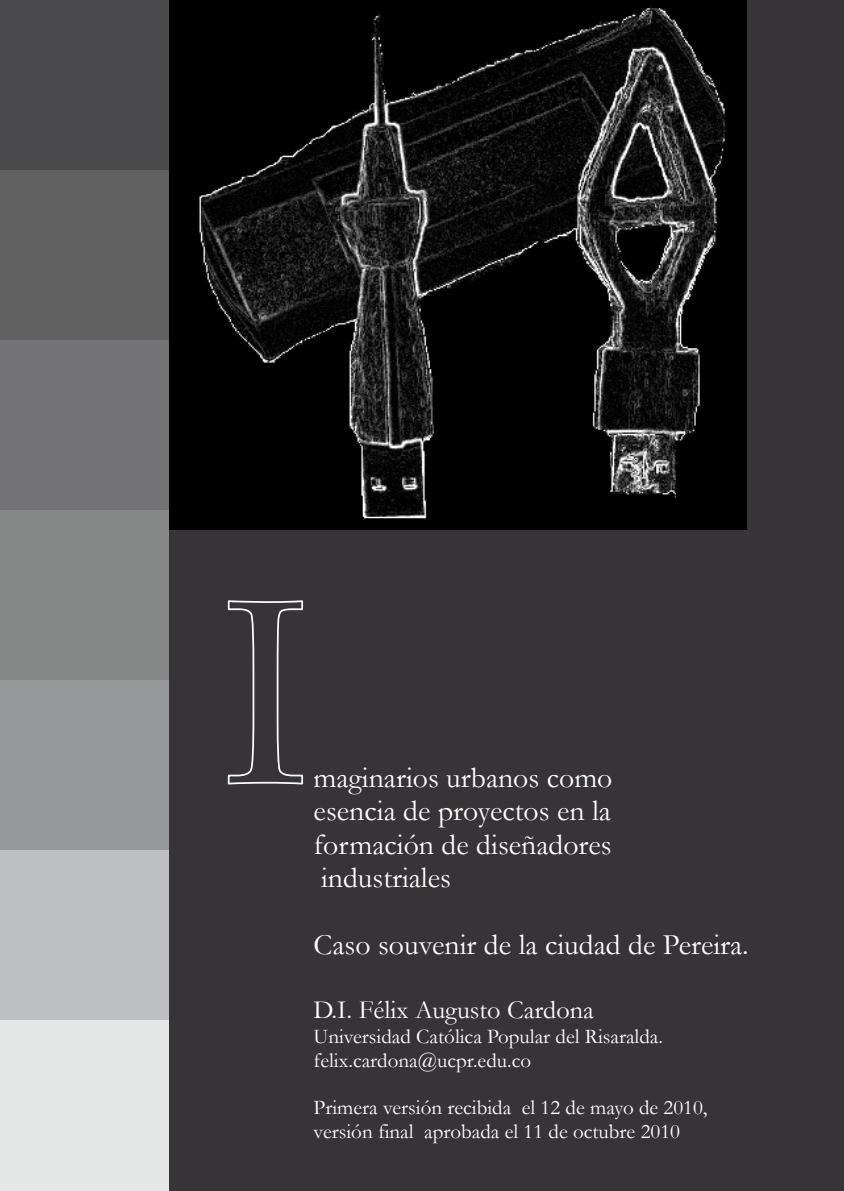
<style>
.page{position:relative;width:844px;height:1191px;background:#fff}
.page>*{position:absolute;margin:0;border:0;box-sizing:border-box;transform-origin:0 0}
.t1{font:29.75px/33.4px "Garamond";color:#fff;text-align:justify}
.t2{font:26.25px "Garamond";color:#fff}
.t3{font:21px/23.6px "Garamond";color:#fff}
</style>
<div class="page">
<div style="left:0;top:0;width:843px;height:1191px;background:#383336"></div>
<svg style="left:227px;top:600px;width:77px;height:185px"></svg>
<img style="left:169px;top:0;width:577px;height:529px">
<div style="left:0;top:0;width:169px;height:170px;background:#4a4a4d"></div>
<div style="left:0;top:170px;width:169px;height:170px;background:#616161"></div>
<div style="left:0;top:340px;width:169px;height:170px;background:#737375"></div>
<div style="left:0;top:510px;width:169px;height:170px;background:#858787"></div>
<div style="left:0;top:680px;width:169px;height:170px;background:#969999"></div>
<div style="left:0;top:850px;width:169px;height:170px;background:#bdbfc2"></div>
<div style="left:0;top:1020px;width:169px;height:171px;background:#e6e8e8"></div>
<h1 class="t1" style="left:313px;top:759px;width:300px">maginarios urbanos como esencia de proyectos en la formación de diseñadores industriales</h1>
<h1 class="t1" style="left:313px;top:927px;width:436px">Caso souvenir de la ciudad de Pereira.</h1>
<p class="t2" style="left:313px;top:992px;width:282px">D.I. Félix Augusto Cardona</p>
<p class="t3" style="left:313px;top:1024px;width:351px">Universidad Católica Popular del Risaralda. felix.cardona@ucpr.edu.co</p>
<p class="t3" style="left:313px;top:1095px;width:395px">Primera versión recibida el 12 de mayo de 2010, versión final aprobada el 11 de octubre 2010</p>
</div>
